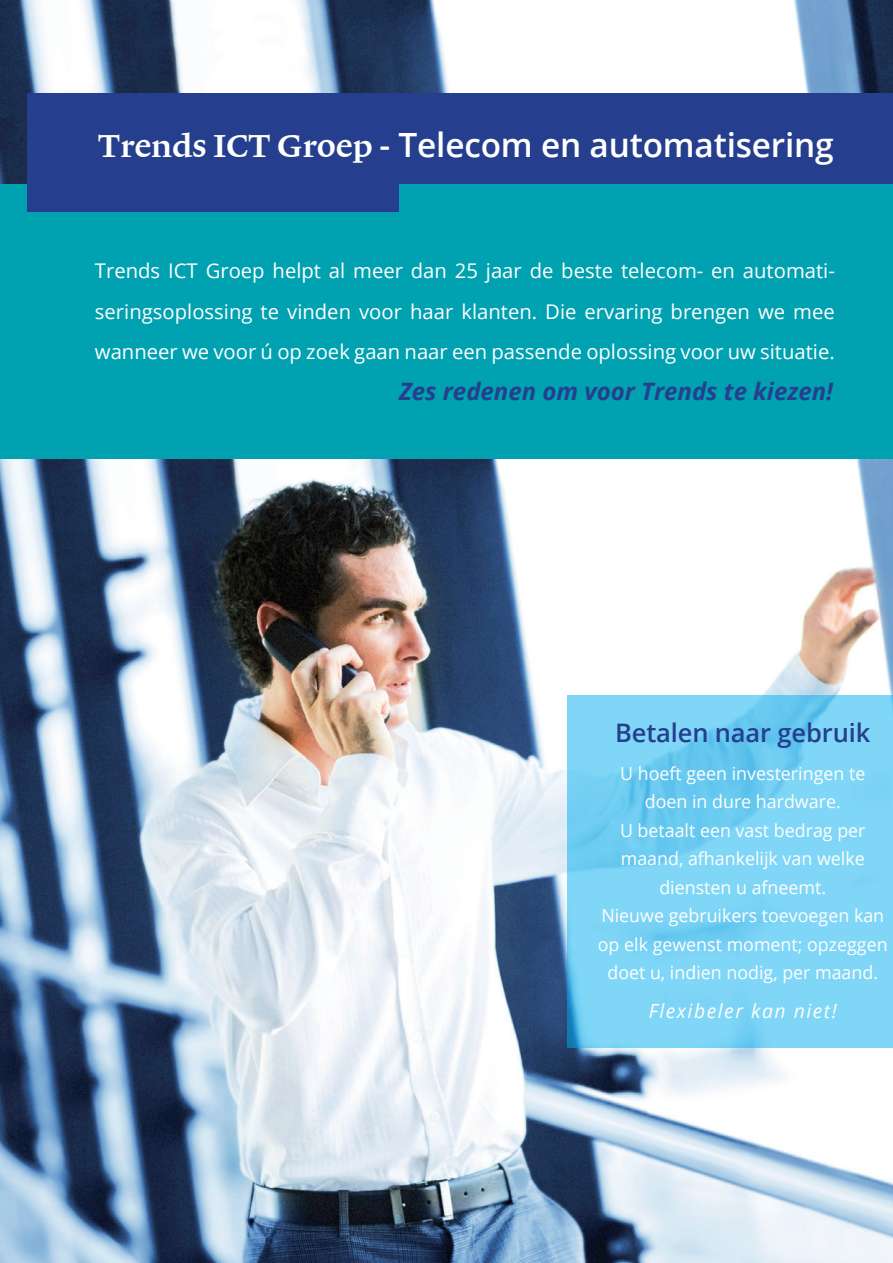
<style>
.page{position:relative;width:893px;height:1263px;background:#fff}
.page>*{position:absolute;margin:0;border:0;box-sizing:border-box;transform-origin:0 0}
.t1{font:600 33.3px "Open Sans";letter-spacing:-.005em;color:#fff}
.t2{font:600 25.5px "Open Sans";letter-spacing:-.005em;color:#253f8e}
.t3{font:italic 700 24px "Open Sans";color:#253f8e}
.t4{font:20.25px/40.5px "Open Sans";color:#fff;text-align:justify}
.t5{font:italic 19.5px "Open Sans";letter-spacing:.08em;color:#fff}
.t6{font:18px/28.5px "Open Sans";color:#fff;text-align:center}
.s1{font-family:"Lexicon No 1 Roman C Txt";font-weight:400}
</style>
<div class="page">
<img style="left:0;top:459px;width:893px;height:804px">
<img style="left:0;top:0;width:893px;height:185px">
<div style="left:0;top:185px;width:893px;height:274px;background:#00a2b1"></div>
<div style="left:28px;top:94px;width:865px;height:118px;background:#253f8e"></div>
<div style="left:400px;top:184px;width:493px;height:41px;background:#00a2b1"></div>
<svg style="left:567px;top:694px;width:326px;height:353px;background:#79d2f4"></svg>
<h1 class="t1" style="left:98px;top:122px;width:737px"><span class="s1">Trends ICT Groep</span> - Telecom en automatisering</h1>
<p class="t4" style="left:95px;top:250px;width:741px">Trends ICT Groep helpt al meer dan 25 jaar de beste telecom- en automati&shy;seringsoplossing te vinden voor haar klanten. Die ervaring brengen we mee wanneer we voor ú op zoek gaan naar een passende oplossing voor uw situatie.</p>
<h3 class="t3" style="left:399px;top:374px;width:436px">Zes redenen om voor Trends te kiezen!</h3>
<h2 class="t2" style="left:615px;top:716px;width:257px">Betalen naar gebruik</h2>
<p class="t6" style="left:598px;top:759px;width:291px">U hoeft geen investeringen te doen in dure hardware.<br>U betaalt een vast bedrag per maand, afhankelijk van welke diensten u afneemt.<br>Nieuwe gebruikers toevoegen kan op elk gewenst moment; opzeggen doet u, indien nodig, per maand.</p>
<p class="t5" style="left:649px;top:998px;width:190px">Flexibeler kan niet!</p>
</div>
